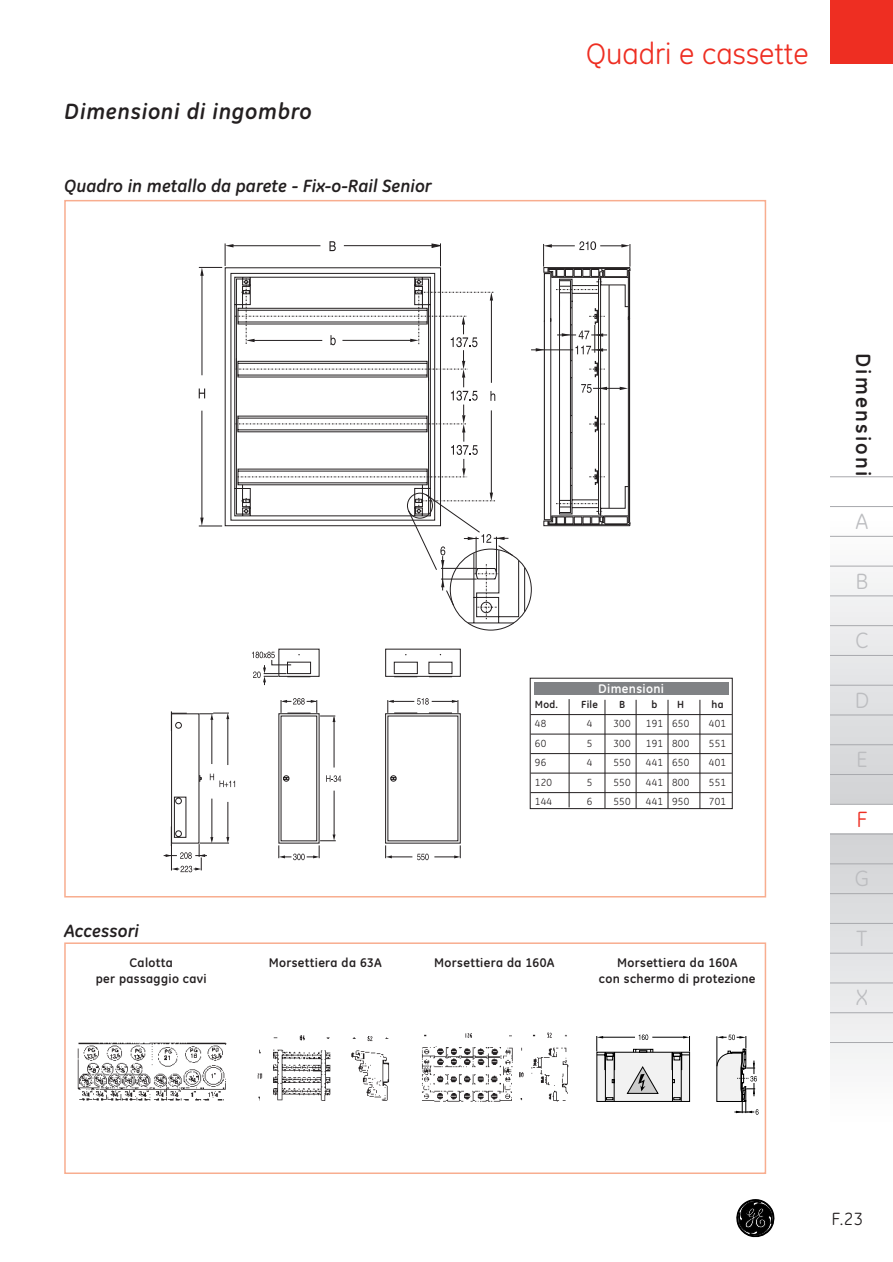
<style>
.page{position:relative;width:893px;height:1262px;background:#fff}
.page>*{position:absolute;margin:0;border:0;box-sizing:border-box;transform-origin:0 0}
.t1{font:30px "GE Inspira";color:#ee2e22}
.t2{font:italic 700 22.5px "GE Inspira";letter-spacing:.025em;color:#231f20}
.t3{font:22.5px "GE Inspira";color:#bcbdc0}
.t4{font:22.5px "GE Inspira";color:#ee2e22}
.t5{font:700 21px "GE Inspira";letter-spacing:.105em;color:#231f20}
.t6{font:italic 700 18px "GE Inspira";color:#231f20}
.t7{font:18px "GE Inspira";color:#231f20}
.t8{font:700 12.75px/16.5px "GE Inspira";letter-spacing:.025em;color:#231f20;text-align:center}
.t9{font:700 12.75px "GE Inspira";letter-spacing:.025em;color:#fff}
.t10{font:10.5px "GE Inspira";letter-spacing:.025em;color:#231f20}
.t11{font:700 10.5px "GE Inspira";letter-spacing:.025em;color:#231f20}
</style>
<div class="page">
<div style="left:830px;top:519px;width:62px;height:285px;background:linear-gradient(to bottom,#fdfdfd,#d0d2d4)"></div>
<div style="left:830px;top:833px;width:62px;height:290px;background:linear-gradient(to bottom,#d0d1d4,#fdfdfd)"></div>
<hr style="left:830px;top:476px;width:62px;height:1px;background:#a8a9ad">
<hr style="left:830px;top:506px;width:62px;height:1px;background:#a8a9ad">
<hr style="left:830px;top:536px;width:62px;height:1px;background:#a8a9ad">
<hr style="left:830px;top:566px;width:62px;height:1px;background:#a8a9ad">
<hr style="left:830px;top:595px;width:62px;height:1px;background:#a8a9ad">
<hr style="left:830px;top:625px;width:62px;height:1px;background:#a8a9ad">
<hr style="left:830px;top:655px;width:62px;height:1px;background:#a8a9ad">
<hr style="left:830px;top:685px;width:62px;height:1px;background:#a8a9ad">
<hr style="left:830px;top:714px;width:62px;height:1px;background:#a8a9ad">
<hr style="left:830px;top:744px;width:62px;height:1px;background:#a8a9ad">
<hr style="left:830px;top:774px;width:62px;height:1px;background:#a8a9ad">
<hr style="left:830px;top:804px;width:62px;height:1px;background:#a8a9ad">
<hr style="left:830px;top:833px;width:62px;height:1px;background:#a8a9ad">
<hr style="left:830px;top:863px;width:62px;height:1px;background:#a8a9ad">
<hr style="left:830px;top:893px;width:62px;height:1px;background:#a8a9ad">
<hr style="left:830px;top:923px;width:62px;height:1px;background:#a8a9ad">
<hr style="left:830px;top:952px;width:62px;height:1px;background:#a8a9ad">
<hr style="left:830px;top:982px;width:62px;height:1px;background:#a8a9ad">
<hr style="left:830px;top:1012px;width:62px;height:1px;background:#a8a9ad">
<hr style="left:830px;top:1042px;width:62px;height:1px;background:#a8a9ad">
<div style="left:830px;top:0;width:62px;height:64px;background:#ee2e22"></div>
<svg style="left:736px;top:1199px;width:39px;height:38px"></svg>
<svg style="left:264px;top:649px;width:196px;height:37px"></svg>
<svg style="left:429px;top:676px;width:23px;height:1px"></svg>
<svg style="left:394px;top:676px;width:23px;height:1px"></svg>
<svg style="left:252px;top:651px;width:58px;height:34px"></svg>
<svg style="left:164px;top:698px;width:297px;height:174px"></svg>
<svg style="left:199px;top:241px;width:431px;height:382px"></svg>
<hr style="left:530px;top:714px;width:202px;height:1px;background:#231f20">
<hr style="left:530px;top:733px;width:202px;height:1px;background:#231f20">
<hr style="left:530px;top:753px;width:202px;height:1px;background:#231f20">
<hr style="left:530px;top:772px;width:202px;height:1px;background:#231f20">
<hr style="left:530px;top:792px;width:202px;height:1px;background:#231f20">
<div style="left:530px;top:678px;width:202px;height:131px;border:1px solid #231f20"></div>
<div style="left:534px;top:682px;width:194px;height:13px;background:#808285"></div>
<hr style="left:568px;top:699px;width:1px;height:108px;background:#231f20">
<hr style="left:604px;top:700px;width:1px;height:108px;background:#231f20">
<hr style="left:635px;top:700px;width:1px;height:108px;background:#231f20">
<hr style="left:667px;top:700px;width:1px;height:108px;background:#231f20">
<hr style="left:699px;top:700px;width:1px;height:109px;background:#231f20">
<div style="left:64px;top:942px;width:702px;height:232px;border:2px solid #f8ad8f"></div>
<img style="left:65px;top:1029px;width:162px;height:90px">
<img style="left:257px;top:1035px;width:133px;height:66px">
<img style="left:422px;top:1032px;width:147px;height:70px">
<svg style="left:638px;top:1034px;width:10px;height:6px"></svg>
<hr style="left:602px;top:1037px;width:33px;height:1px;background:#000">
<hr style="left:652px;top:1037px;width:31px;height:1px;background:#000">
<div style="left:596px;top:1052px;width:93px;height:49px;background:#f2f2f2"></div>
<div style="left:633px;top:1049px;width:20px;height:3px;border:1px solid #000"></div>
<svg style="left:635px;top:1049px;width:16px;height:3px"></svg>
<hr style="left:614px;top:1052px;width:1px;height:49px;background:#000">
<hr style="left:672px;top:1052px;width:1px;height:49px;background:#000">
<hr style="left:605px;top:1052px;width:1px;height:49px;background:#000">
<hr style="left:681px;top:1052px;width:1px;height:49px;background:#000">
<svg style="left:606px;top:1097px;width:7px;height:2px"></svg>
<svg style="left:673px;top:1097px;width:7px;height:2px"></svg>
<svg style="left:627px;top:1066px;width:31px;height:27px"></svg>
<svg style="left:596px;top:1036px;width:19px;height:34px"></svg>
<svg style="left:671px;top:1036px;width:19px;height:34px"></svg>
<svg style="left:716px;top:1034px;width:42px;height:80px"></svg>
<h2 class="t2" style="left:64px;top:102px;width:249px">Dimensioni di ingombro</h2>
<h3 class="t6" style="left:64px;top:179px;width:369px">Quadro in metallo da parete - Fix-o-Rail Senior</h3>
<h1 class="t1" style="left:586px;top:41px;width:224px">Quadri e cassette</h1>
<p class="t9" style="left:598px;top:683px;width:67px">Dimensioni</p>
<h3 class="t6" style="left:64px;top:923px;width:76px">Accessori</h3>
<p class="t11" style="left:535px;top:700px;width:25px">Mod.</p>
<p class="t11" style="left:581px;top:700px;width:18px">File</p>
<p class="t11" style="left:619px;top:700px;width:8px">B</p>
<p class="t11" style="left:651px;top:700px;width:7px">b</p>
<p class="t11" style="left:677px;top:700px;width:8px">H</p>
<p class="t11" style="left:711px;top:700px;width:14px">ha</p>
<p class="t10" style="left:535px;top:719px;width:13px">48</p>
<p class="t10" style="left:587px;top:719px;width:7px">4</p>
<p class="t10" style="left:613px;top:719px;width:19px">300</p>
<p class="t10" style="left:645px;top:719px;width:45px">191 650</p>
<p class="t10" style="left:708px;top:719px;width:19px">401</p>
<p class="t10" style="left:535px;top:739px;width:13px">60</p>
<p class="t10" style="left:587px;top:739px;width:7px">5</p>
<p class="t10" style="left:613px;top:739px;width:19px">300</p>
<p class="t10" style="left:645px;top:739px;width:45px">191 800</p>
<p class="t10" style="left:708px;top:739px;width:19px">551</p>
<p class="t10" style="left:535px;top:758px;width:13px">96</p>
<p class="t10" style="left:587px;top:758px;width:7px">4</p>
<p class="t10" style="left:613px;top:758px;width:19px">550</p>
<p class="t10" style="left:645px;top:758px;width:45px">441 650</p>
<p class="t10" style="left:708px;top:758px;width:19px">401</p>
<p class="t10" style="left:535px;top:778px;width:19px">120</p>
<p class="t10" style="left:587px;top:778px;width:7px">5</p>
<p class="t10" style="left:613px;top:778px;width:19px">550</p>
<p class="t10" style="left:645px;top:778px;width:45px">441 800</p>
<p class="t10" style="left:708px;top:778px;width:19px">551</p>
<p class="t10" style="left:535px;top:797px;width:19px">144</p>
<p class="t10" style="left:587px;top:797px;width:7px">6</p>
<p class="t10" style="left:613px;top:797px;width:19px">550</p>
<p class="t10" style="left:645px;top:797px;width:45px">441 950</p>
<p class="t10" style="left:708px;top:797px;width:19px">701</p>
<p class="t8" style="left:130px;top:955px;width:45px">Calotta</p>
<p class="t8" style="left:269px;top:955px;width:115px">Morsettiera da 63A</p>
<p class="t8" style="left:434px;top:955px;width:122px">Morsettiera da 160A</p>
<p class="t8" style="left:96px;top:971px;width:112px">per passaggio cavi</p>
<p class="t8" style="left:599px;top:955px;width:158px">Morsettiera da 160A<br>con schermo di protezione</p>
<h3 class="t5" style="left:871px;top:353px;width:125px;rotate:90deg">Dimensioni</h3>
<h2 class="t3" style="left:855px;top:512px;width:14px">A</h2>
<h2 class="t3" style="left:855px;top:572px;width:14px">B</h2>
<h2 class="t3" style="left:855px;top:631px;width:15px">C</h2>
<h2 class="t3" style="left:854px;top:691px;width:16px">D</h2>
<h2 class="t3" style="left:856px;top:750px;width:13px">E</h2>
<h2 class="t4" style="left:856px;top:810px;width:13px">F</h2>
<h2 class="t3" style="left:854px;top:869px;width:16px">G</h2>
<h2 class="t3" style="left:856px;top:929px;width:12px">T</h2>
<h2 class="t3" style="left:855px;top:988px;width:14px">X</h2>
<h3 class="t7" style="left:831px;top:1211px;width:33px">F.23</h3>
</div>
